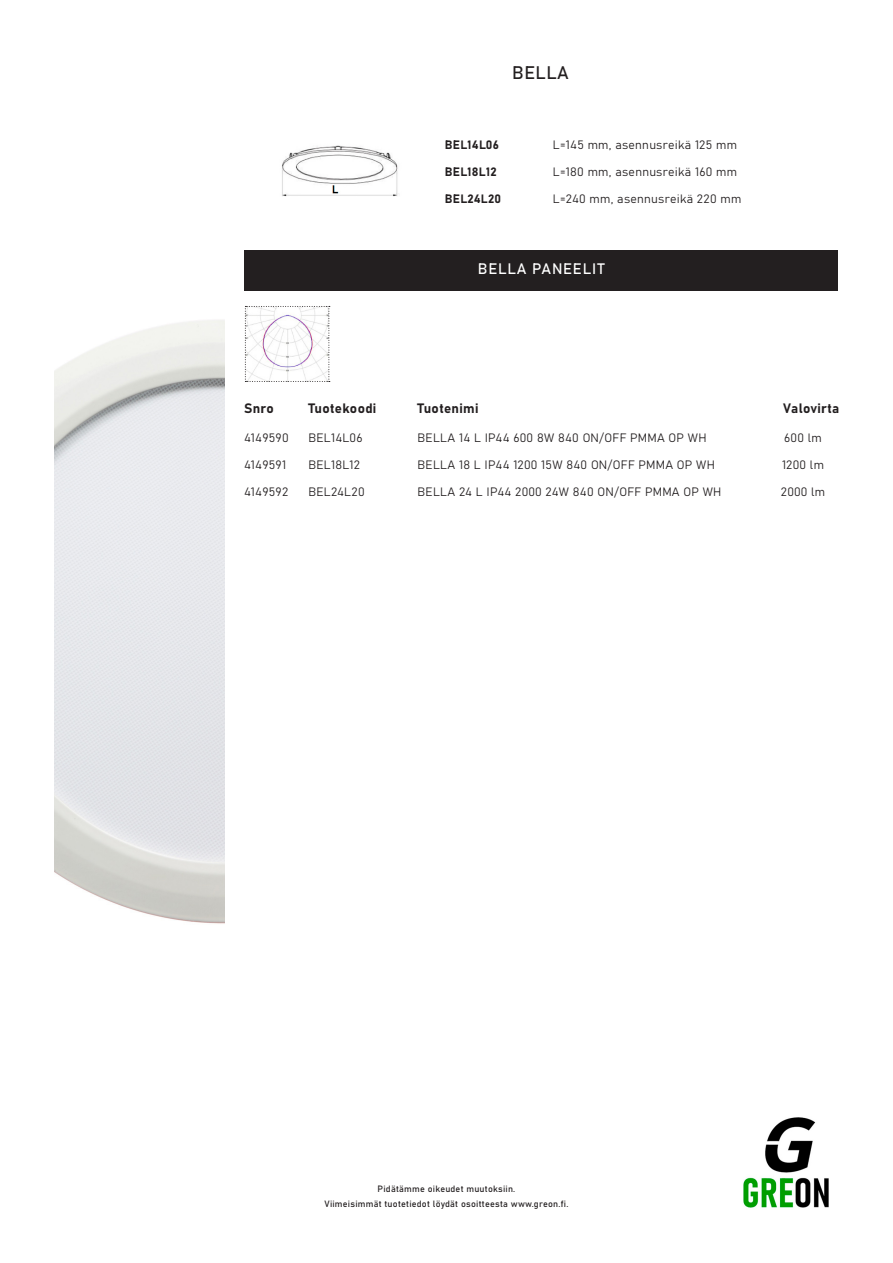
<style>
.page{position:relative;width:893px;height:1263px;background:#fff}
.page>*{position:absolute;margin:0;border:0;box-sizing:border-box;transform-origin:0 0}
.t1{font:18px "Bahnschrift";letter-spacing:.025em;color:#231f20}
.Peruskappale{font:15px "Bahnschrift";letter-spacing:.05em;color:#fff}
.Peruskappale-2{font:13.5px "Bahnschrift";letter-spacing:.025em;color:#231f20}
.Peruskappale-3{font:12px "Bahnschrift";letter-spacing:.025em;color:#231f20}
.Peruskappale-4{font:9px "Bahnschrift";letter-spacing:.025em;color:#231f20}
</style>
<div class="page">
<img style="left:743px;top:1117px;width:86px;height:91px">
<img style="left:54px;top:320px;width:170px;height:604px">
<div style="left:244px;top:250px;width:594px;height:40px;background:#231f20"></div>
<img style="left:282px;top:145px;width:116px;height:52px">
<svg style="left:245px;top:306px;width:85px;height:76px"></svg>
<p class="t1" style="left:512px;top:59px;width:58px">BELLA</p>
<p class="Peruskappale-3" style="left:445px;top:135px;width:56px">BEL14L06</p>
<p class="Peruskappale-3" style="left:553px;top:135px;width:186px">L=145 mm, asennusreikä 125 mm</p>
<p class="Peruskappale-3" style="left:445px;top:162px;width:53px">BEL18L12</p>
<p class="Peruskappale-3" style="left:553px;top:162px;width:186px">L=180 mm, asennusreikä 160 mm</p>
<p class="Peruskappale-3" style="left:445px;top:189px;width:58px">BEL24L20</p>
<p class="Peruskappale-3" style="left:553px;top:189px;width:190px">L=240 mm, asennusreikä 220 mm</p>
<p class="Peruskappale" style="left:478px;top:257px;width:128px">BELLA PANEELIT</p>
<p class="Peruskappale-2" style="left:244px;top:398px;width:31px">Snro</p>
<p class="Peruskappale-2" style="left:417px;top:398px;width:63px">Tuotenimi</p>
<p class="Peruskappale-3" style="left:244px;top:428px;width:46px">4149590</p>
<p class="Peruskappale-3" style="left:244px;top:455px;width:43px">4149591</p>
<p class="Peruskappale-3" style="left:244px;top:482px;width:46px">4149592</p>
<p class="Peruskappale-2" style="left:308px;top:398px;width:70px">Tuotekoodi</p>
<p class="Peruskappale-2" style="left:783px;top:398px;width:57px">Valovirta</p>
<p class="Peruskappale-3" style="left:417px;top:429px;width:291px">BELLA 14 L IP44 600 8W 840 ON/OFF PMMA OP WH</p>
<p class="Peruskappale-3" style="left:417px;top:456px;width:299px">BELLA 18 L IP44 1200 15W 840 ON/OFF PMMA OP WH</p>
<p class="Peruskappale-3" style="left:417px;top:483px;width:305px">BELLA 24 L IP44 2000 24W 840 ON/OFF PMMA OP WH</p>
<p class="Peruskappale-3" style="left:308px;top:429px;width:56px">BEL14L06</p>
<p class="Peruskappale-3" style="left:308px;top:456px;width:53px">BEL18L12</p>
<p class="Peruskappale-3" style="left:308px;top:483px;width:58px">BEL24L20</p>
<p class="Peruskappale-3" style="left:784px;top:429px;width:39px">600 lm</p>
<p class="Peruskappale-3" style="left:782px;top:456px;width:43px">1200 lm</p>
<p class="Peruskappale-3" style="left:781px;top:483px;width:46px">2000 lm</p>
<p class="Peruskappale-4" style="left:378px;top:1182px;width:139px">Pidätämme oikeudet muutoksiin.</p>
<p class="Peruskappale-4" style="left:324px;top:1197px;width:245px">Viimeisimmät tuotetiedot löydät osoitteesta www.greon.fi.</p>
</div>
